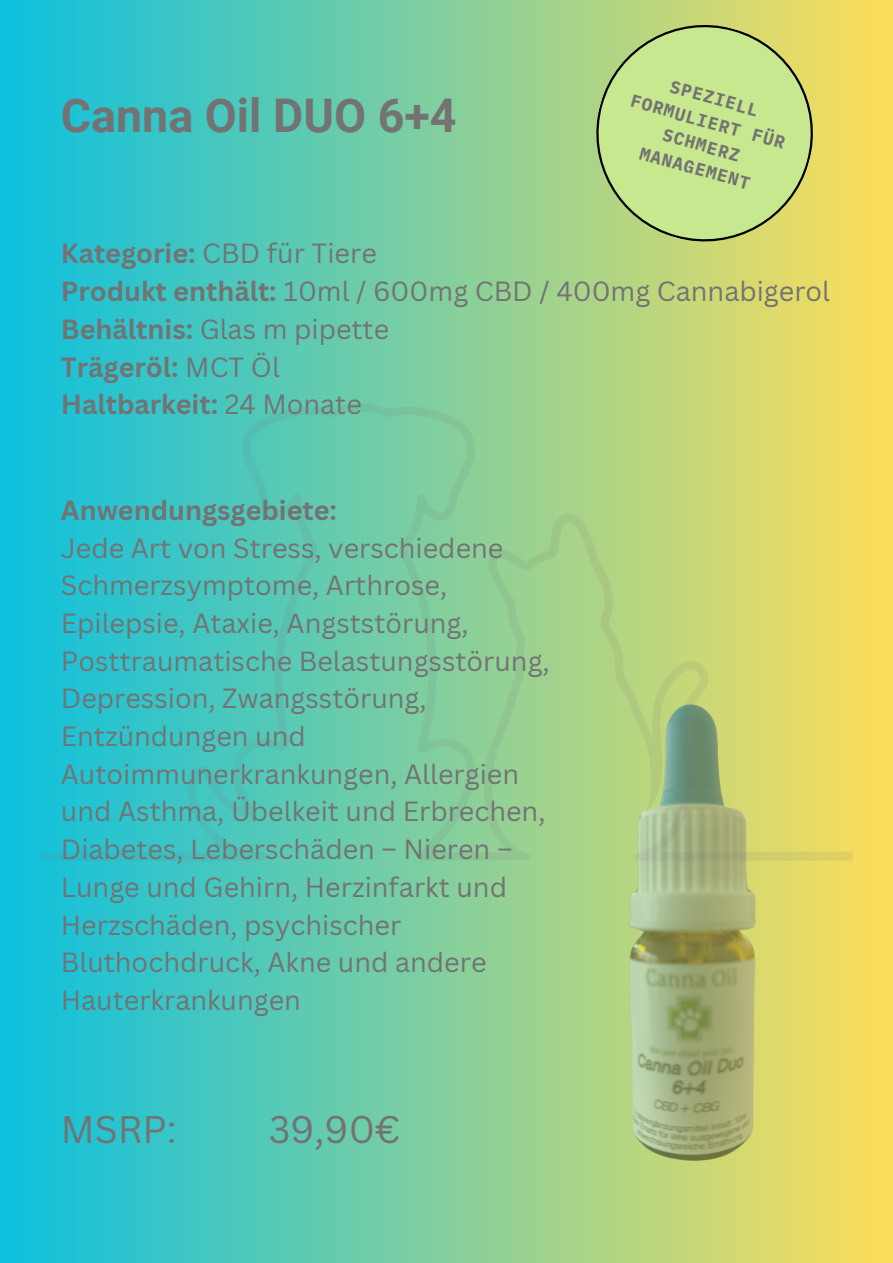
<style>
.page{position:relative;width:893px;height:1263px;background:#fff}
.page>*{position:absolute;margin:0;border:0;box-sizing:border-box;transform-origin:0 0}
.t1{font:700 46.5px "Roboto";color:#737373}
.t2{font:37.5px "Canva Sans";color:#737373}
.t3{font:27px/37.7px "Canva Sans";color:#737373}
.t4{font:700 27px "Canva Sans";color:#737373}
.t5{font:700 17.62px/24.2px "IBM Plex Mono";color:#737373;text-align:center}
.s1{font-weight:700}
</style>
<div class="page">
<div style="left:0;top:0;width:893px;height:1263px;background:linear-gradient(to right,#0bc0df,#fdde5a)"></div>
<img style="left:597px;top:862px;width:207px;height:312px">
<svg style="left:584px;top:13px;width:241px;height:240px;background:#c3dc81"></svg>
<svg style="left:40px;top:402px;width:812px;height:460px;background:#82cc9c"></svg>
<h1 class="t1" style="left:61px;top:89px;width:397px">Canna Oil DUO 6+4</h1>
<p class="t5" style="left:640px;top:66px;width:161px;rotate:15deg">SPEZIELL<br>FORMULIERT FÜR</p>
<p class="t5" style="left:643px;top:141px;width:115px;rotate:15deg">MANAGEMENT</p>
<p class="t5" style="left:666px;top:123px;width:81px;rotate:15deg">SCHMERZ</p>
<p class="t3" style="left:61px;top:234px;width:771px"><span class="s1">Kategorie:</span> CBD für Tiere<br><span class="s1">Produkt enthält:</span> 10ml / 600mg CBD / 400mg Cannabigerol<br><span class="s1">Behältnis:</span> Glas m pipette<br><span class="s1">Trägeröl:</span> MCT Öl<br><span class="s1">Haltbarkeit:</span> 24 Monate</p>
<p class="t4" style="left:61px;top:491px;width:278px">Anwendungsgebiete:</p>
<p class="t3" style="left:61px;top:528px;width:490px">Jede Art von Stress, verschiedene<br>Schmerzsymptome, Arthrose,<br>Epilepsie, Ataxie, Angststörung,<br>Posttraumatische Belastungsstörung,<br>Depression, Zwangsstörung,<br>Entzündungen und<br>Autoimmunerkrankungen, Allergien und Asthma, Übelkeit und Erbrechen,<br>Diabetes, Leberschäden – Nieren –<br>Lunge und Gehirn, Herzinfarkt und<br>Herzschäden, psychischer<br>Bluthochdruck, Akne und andere<br>Hauterkrankungen</p>
<h2 class="t2" style="left:61px;top:1103px;width:117px">MSRP:</h2>
<h2 class="t2" style="left:269px;top:1103px;width:133px">39,90€</h2>
</div>
